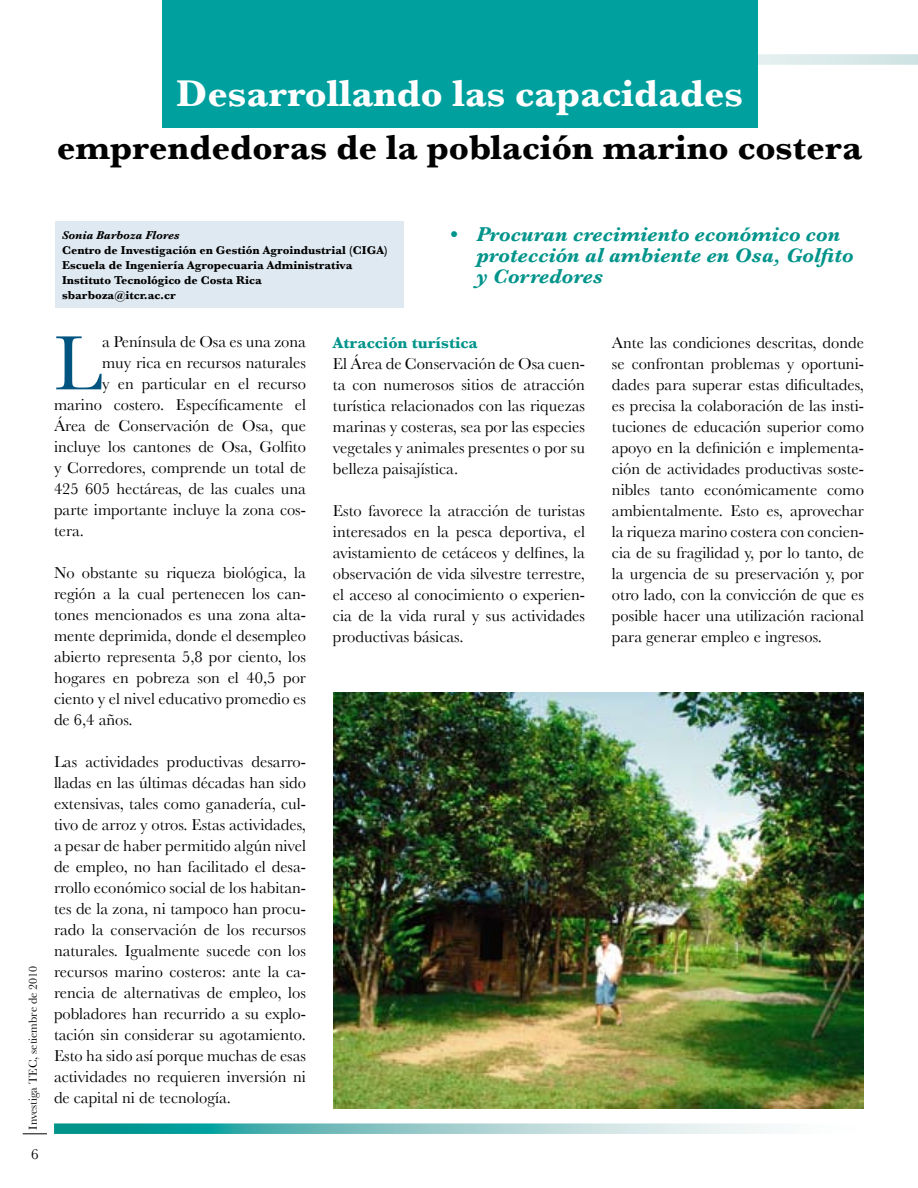
<style>
.page{position:relative;width:918px;height:1188px;background:#fff}
.page>*{position:absolute;margin:0;border:0;box-sizing:border-box;transform-origin:0 0}
.t1{font:79.95px "Baskerville";color:#00547f}
.t2{font:700 39px "Baskerville";color:#fff}
.t3{font:700 36px "Baskerville";color:#000}
.t4{font:italic 700 21px/21px "Baskerville";color:#00948b}
.t5{font:16.5px/21px "Baskerville";color:#000;text-align:justify}
.t6{font:700 16.5px "Baskerville";color:#00948b}
.t7{font:15px "Baskerville";color:#000}
.t8{font:700 12px/15px "Baskerville";color:#000}
.t9{font:12px "Baskerville";color:#000}
.t10{font:italic 700 12px "Baskerville";color:#000}
</style>
<div class="page">
<svg style="left:23px;top:1134px;width:24px;height:1px"></svg>
<svg style="left:54px;top:1123px;width:715px;height:11px;background:#85c7c6"></svg>
<div style="left:460px;top:54px;width:458px;height:11px;background:#dae9ea"></div>
<div style="left:55px;top:222px;width:349px;height:86px;background:#dfe9f1"></div>
<img style="left:333px;top:693px;width:530px;height:415px">
<div style="left:162px;top:0;width:595px;height:128px;background:#00a09e"></div>
<h2 class="t2" style="left:176px;top:70px;width:569px">Desarrollando las capacidades</h2>
<h3 class="t3" style="left:57px;top:126px;width:807px">emprendedoras de la población marino costera</h3>
<p class="t9" style="left:26px;top:1130px;width:166px;rotate:-90deg">Investiga TEC, setiembre de 2010</p>
<p class="t7" style="left:31px;top:1145px;width:9px">6</p>
<p class="t10" style="left:62px;top:228px;width:119px">Sonia Barboza Flores</p>
<p class="t8" style="left:62px;top:242px;width:328px">Centro de Investigación en Gestión Agroindustrial (CIGA)<br>Escuela de Ingeniería Agropecuaria Administrativa Instituto Tecnológico de Costa Rica<br>sbarboza@itcr.ac.cr</p>
<p class="t4" style="left:476px;top:223px;width:378px;text-indent:-27px">• Procuran crecimiento económico con protección al ambiente en Osa, Golfito y Corredores</p>
<h1 class="t1" style="left:54px;top:316px;width:50px">L</h1>
<p class="t5" style="left:102px;top:331px;width:205px">a Península de Osa es una zona</p>
<p class="t5" style="left:102px;top:352px;width:205px">muy rica en recursos naturales</p>
<p class="t5" style="left:102px;top:373px;width:205px">y en particular en el recurso</p>
<p class="t5" style="left:54px;top:394px;width:254px">marino costero. Específicamente el</p>
<p class="t5" style="left:54px;top:415px;width:253px">Área de Conservación de Osa, que</p>
<p class="t5" style="left:54px;top:436px;width:253px">incluye los cantones de Osa, Golfito</p>
<p class="t5" style="left:54px;top:457px;width:253px">y Corredores, comprende un total de</p>
<p class="t5" style="left:54px;top:478px;width:253px">425 605 hectáreas, de las cuales una</p>
<p class="t5" style="left:54px;top:499px;width:254px">parte importante incluye la zona cos-</p>
<p class="t5" style="left:54px;top:520px;width:31px">tera.</p>
<p class="t5" style="left:54px;top:562px;width:254px">No obstante su riqueza biológica, la región a la cual pertenecen los can&shy;tones mencionados es una zona alta&shy;mente deprimida, donde el desempleo abierto representa 5,8 por ciento, los hogares en pobreza son el 40,5 por ciento y el nivel educativo promedio es de 6,4 años.</p>
<p class="t5" style="left:54px;top:751px;width:254px">Las actividades productivas desarro&shy;lladas en las últimas décadas han sido extensivas, tales como ganadería, cul&shy;tivo de arroz y otros. Estas actividades, a pesar de haber permitido algún nivel de empleo, no han facilitado el desa&shy;rrollo económico social de los habitan&shy;tes de la zona, ni tampoco han procu&shy;rado la conservación de los recursos naturales. Igualmente sucede con los recursos marino costeros: ante la ca&shy;rencia de alternativas de empleo, los pobladores han recurrido a su explo&shy;tación sin considerar su agotamiento.<br>Esto ha sido así porque muchas de esas actividades no requieren inversión ni de capital ni de tecnología.</p>
<p class="t6" style="left:333px;top:332px;width:146px">Atracción turística</p>
<p class="t5" style="left:333px;top:353px;width:254px">El Área de Conservación de Osa cuen&shy;ta con numerosos sitios de atracción turística relacionados con las riquezas marinas y costeras, sea por las especies vegetales y animales presentes o por su belleza paisajística.</p>
<p class="t5" style="left:333px;top:500px;width:254px">Esto favorece la atracción de turistas interesados en la pesca deportiva, el avistamiento de cetáceos y delfines, la observación de vida silvestre terrestre, el acceso al conocimiento o experien&shy;cia de la vida rural y sus actividades productivas básicas.</p>
<p class="t5" style="left:612px;top:332px;width:254px">Ante las condiciones descritas, donde se confrontan problemas y oportuni&shy;dades para superar estas dificultades, es precisa la colaboración de las insti&shy;tuciones de educación superior como apoyo en la definición e implementa&shy;ción de actividades productivas soste&shy;nibles tanto económicamente como ambientalmente. Esto es, aprovechar la riqueza marino costera con concien&shy;cia de su fragilidad y, por lo tanto, de la urgencia de su preservación y, por otro lado, con la convicción de que es posible hacer una utilización racional para generar empleo e ingresos.</p>
</div>
